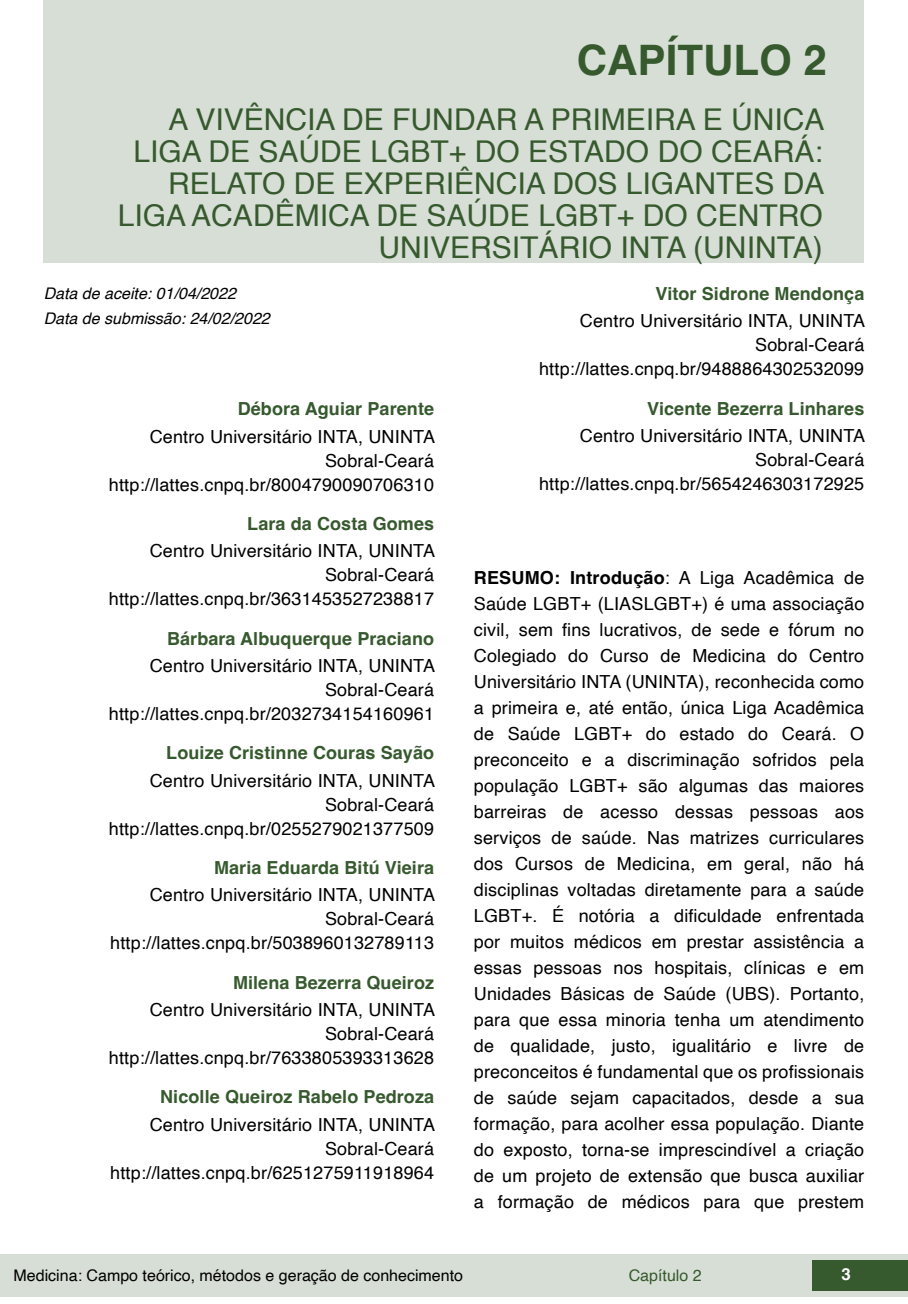
<style>
.page{position:relative;width:908px;height:1304px;background:#fff}
.page>*{position:absolute;margin:0;border:0;box-sizing:border-box;transform-origin:0 0}
.t1{font:700 42px "Helvetica";color:#36592e}
.t2{font:30px/32px "Helvetica";color:#36592e;text-align:right}
.t3{font:18px/26px "Helvetica";letter-spacing:.01em;color:#000;text-align:right}
.t4{font:700 18px "Helvetica";letter-spacing:.005em;color:#36592e}
.t5{font:700 16.8px "Helvetica";color:#fff}
.t6{font:16px "Helvetica";color:#000}
.t7{font:italic 16px "Helvetica";color:#000}
.t8{font:16px "Helvetica";color:#36592e}
.s1{font-weight:700}
</style>
<div class="page">
<div style="left:0;top:1254px;width:906px;height:43px;background:#d7ded5"></div>
<div style="left:812px;top:1261px;width:95px;height:30px;background:#36592e"></div>
<div style="left:44px;top:0;width:819px;height:263px;background:#d7ded5"></div>
<h1 class="t1" style="left:576px;top:35px;width:251px">CAPÍTULO 2</h1>
<h2 class="t2" style="left:118px;top:104px;width:708px">A VIVÊNCIA DE FUNDAR A PRIMEIRA E ÚNICA LIGA DE SAÚDE LGBT+ DO ESTADO DO CEARÁ:<br>RELATO DE EXPERIÊNCIA DOS LIGANTES DA LIGA ACADÊMICA DE SAÚDE LGBT+ DO CENTRO UNIVERSITÁRIO INTA (UNINTA)</h2>
<p class="t7" style="left:44px;top:280px;width:194px">Data de aceite: 01/04/2022</p>
<p class="t7" style="left:44px;top:306px;width:227px">Data de submissão: 24/02/2022</p>
<p class="t4" style="left:238px;top:398px;width:198px">Débora Aguiar Parente</p>
<p class="t3" style="left:109px;top:425px;width:327px;line-height:24px">Centro Universitário INTA, UNINTA<br>Sobral-Ceará http://lattes.cnpq.br/8004790090706310</p>
<p class="t4" style="left:247px;top:513px;width:188px">Lara da Costa Gomes</p>
<p class="t3" style="left:109px;top:540px;width:327px;line-height:24px">Centro Universitário INTA, UNINTA<br>Sobral-Ceará http://lattes.cnpq.br/3631453527238817</p>
<p class="t4" style="left:167px;top:627px;width:268px">Bárbara Albuquerque Praciano</p>
<p class="t3" style="left:109px;top:654px;width:327px;line-height:24px">Centro Universitário INTA, UNINTA<br>Sobral-Ceará http://lattes.cnpq.br/2032734154160961</p>
<p class="t4" style="left:166px;top:742px;width:269px">Louize Cristinne Couras Sayão</p>
<p class="t3" style="left:109px;top:769px;width:327px;line-height:24px">Centro Universitário INTA, UNINTA<br>Sobral-Ceará http://lattes.cnpq.br/0255279021377509</p>
<p class="t4" style="left:214px;top:857px;width:221px">Maria Eduarda Bitú Vieira</p>
<p class="t3" style="left:110px;top:884px;width:326px;line-height:24px">Centro Universitário INTA, UNINTA<br>Sobral-Ceará http://lattes.cnpq.br/5038960132789113</p>
<p class="t4" style="left:233px;top:971px;width:202px">Milena Bezerra Queiroz</p>
<p class="t3" style="left:109px;top:998px;width:327px;line-height:24px">Centro Universitário INTA, UNINTA<br>Sobral-Ceará http://lattes.cnpq.br/7633805393313628</p>
<p class="t4" style="left:160px;top:1086px;width:275px">Nicolle Queiroz Rabelo Pedroza</p>
<p class="t3" style="left:110px;top:1113px;width:326px;line-height:24px">Centro Universitário INTA, UNINTA<br>Sobral-Ceará http://lattes.cnpq.br/6251275911918964</p>
<p class="t4" style="left:655px;top:283px;width:210px">Vitor Sidrone Mendonça</p>
<p class="t3" style="left:539px;top:310px;width:327px;line-height:24px">Centro Universitário INTA, UNINTA<br>Sobral-Ceará http://lattes.cnpq.br/9488864302532099</p>
<p class="t4" style="left:647px;top:397px;width:218px">Vicente Bezerra Linhares</p>
<p class="t3" style="left:539px;top:424px;width:327px;line-height:24px">Centro Universitário INTA, UNINTA<br>Sobral-Ceará http://lattes.cnpq.br/5654246303172925</p>
<p class="t3" style="left:473px;top:565px;width:392px;text-align:justify"><span class="s1">RESUMO: Introdução</span>: A Liga Acadêmica de Saúde LGBT+ (LIASLGBT+) é uma associação civil, sem fins lucrativos, de sede e fórum no Colegiado do Curso de Medicina do Centro Universitário INTA (UNINTA), reconhecida como a primeira e, até então, única Liga Acadêmica de Saúde LGBT+ do estado do Ceará. O preconceito e a discriminação sofridos pela população LGBT+ são algumas das maiores barreiras de acesso dessas pessoas aos serviços de saúde. Nas matrizes curriculares dos Cursos de Medicina, em geral, não há disciplinas voltadas diretamente para a saúde LGBT+. É notória a dificuldade enfrentada por muitos médicos em prestar assistência a essas pessoas nos hospitais, clínicas e em Unidades Básicas de Saúde (UBS). Portanto, para que essa minoria tenha um atendimento de qualidade, justo, igualitário e livre de preconceitos é fundamental que os profissionais de saúde sejam capacitados, desde a sua formação, para acolher essa população. Diante do exposto, torna-se imprescindível a criação de um projeto de extensão que busca auxiliar a formação de médicos para que prestem</p>
<p class="t6" style="left:14px;top:1263px;width:451px">Medicina: Campo teórico, métodos e geração de conhecimento</p>
<p class="t8" style="left:628px;top:1263px;width:74px">Capítulo 2</p>
<p class="t5" style="left:841px;top:1264px;width:11px">3</p>
</div>
